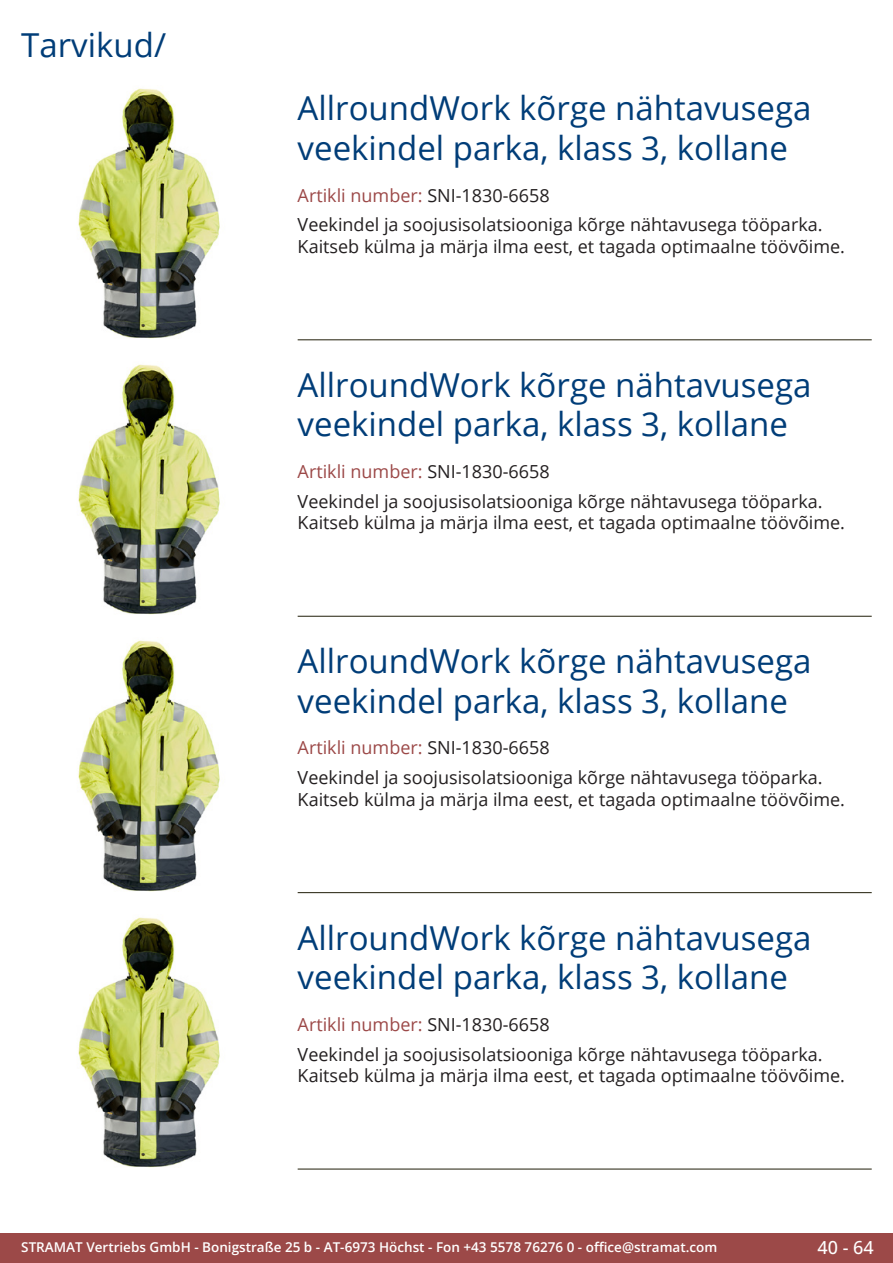
<style>
.page{position:relative;width:893px;height:1263px;background:#fff}
.page>*{position:absolute;margin:0;border:0;box-sizing:border-box;transform-origin:0 0}
.Produkttitel{font:33px/39.6px "Open Sans";color:#003d78}
.RastTitel{font:33px "Open Sans";color:#003d78}
.Beschreibung_Text{font:18px/21.6px "Open Sans";color:#231f20}
.TechDaten_Überschrif{font:18px "Open Sans";color:#9c4948}
.t1{font:500 18px "Open Sans";color:#fff}
.t2{font:600 13.5px "Open Sans";color:#fff}
.s1{color:#231f20}
</style>
<div class="page">
<div style="left:0;top:1233px;width:893px;height:30px;background:#9c4948"></div>
<hr style="left:298px;top:340px;width:574px;height:1px;background:#201d08">
<hr style="left:298px;top:616px;width:574px;height:1px;background:#201d08">
<hr style="left:298px;top:892px;width:574px;height:1px;background:#201d08">
<hr style="left:298px;top:1169px;width:574px;height:1px;background:#201d08">
<img style="left:78px;top:88px;width:142px;height:251px">
<img style="left:78px;top:364px;width:142px;height:251px">
<img style="left:78px;top:640px;width:142px;height:252px">
<img style="left:78px;top:917px;width:142px;height:251px">
<p class="RastTitel" style="left:21px;top:22px;width:146px">Tarvikud/</p>
<p class="Produkttitel" style="left:298px;top:88px;width:515px">AllroundWork kõrge nähtavusega veekindel parka, klass 3, kollane</p>
<p class="TechDaten_Überschrif" style="left:298px;top:183px;width:254px">Artikli number: <span class="s1">SNI-1830-6658</span></p>
<p class="Beschreibung_Text" style="left:298px;top:214px;width:549px">Veekindel ja soojusisolatsiooniga kõrge nähtavusega tööparka.<br>Kaitseb külma ja märja ilma eest, et tagada optimaalne töövõime.</p>
<p class="Produkttitel" style="left:298px;top:364px;width:515px">AllroundWork kõrge nähtavusega veekindel parka, klass 3, kollane</p>
<p class="TechDaten_Überschrif" style="left:298px;top:459px;width:254px">Artikli number: <span class="s1">SNI-1830-6658</span></p>
<p class="Beschreibung_Text" style="left:298px;top:490px;width:549px">Veekindel ja soojusisolatsiooniga kõrge nähtavusega tööparka.<br>Kaitseb külma ja märja ilma eest, et tagada optimaalne töövõime.</p>
<p class="Produkttitel" style="left:298px;top:640px;width:515px">AllroundWork kõrge nähtavusega veekindel parka, klass 3, kollane</p>
<p class="TechDaten_Überschrif" style="left:298px;top:735px;width:254px">Artikli number: <span class="s1">SNI-1830-6658</span></p>
<p class="Beschreibung_Text" style="left:298px;top:766px;width:549px">Veekindel ja soojusisolatsiooniga kõrge nähtavusega tööparka.<br>Kaitseb külma ja märja ilma eest, et tagada optimaalne töövõime.</p>
<p class="Produkttitel" style="left:298px;top:917px;width:515px">AllroundWork kõrge nähtavusega veekindel parka, klass 3, kollane</p>
<p class="TechDaten_Überschrif" style="left:298px;top:1012px;width:254px">Artikli number: <span class="s1">SNI-1830-6658</span></p>
<p class="Beschreibung_Text" style="left:298px;top:1043px;width:549px">Veekindel ja soojusisolatsiooniga kõrge nähtavusega tööparka.<br>Kaitseb külma ja märja ilma eest, et tagada optimaalne töövõime.</p>
<p class="t2" style="left:21px;top:1238px;width:698px">STRAMAT Vertriebs GmbH - Bonigstraße 25 b - AT-6973 Höchst - Fon +43 5578 76276 0 - office@stramat.com</p>
<p class="t1" style="left:817px;top:1234px;width:58px">40 - 64</p>
</div>
